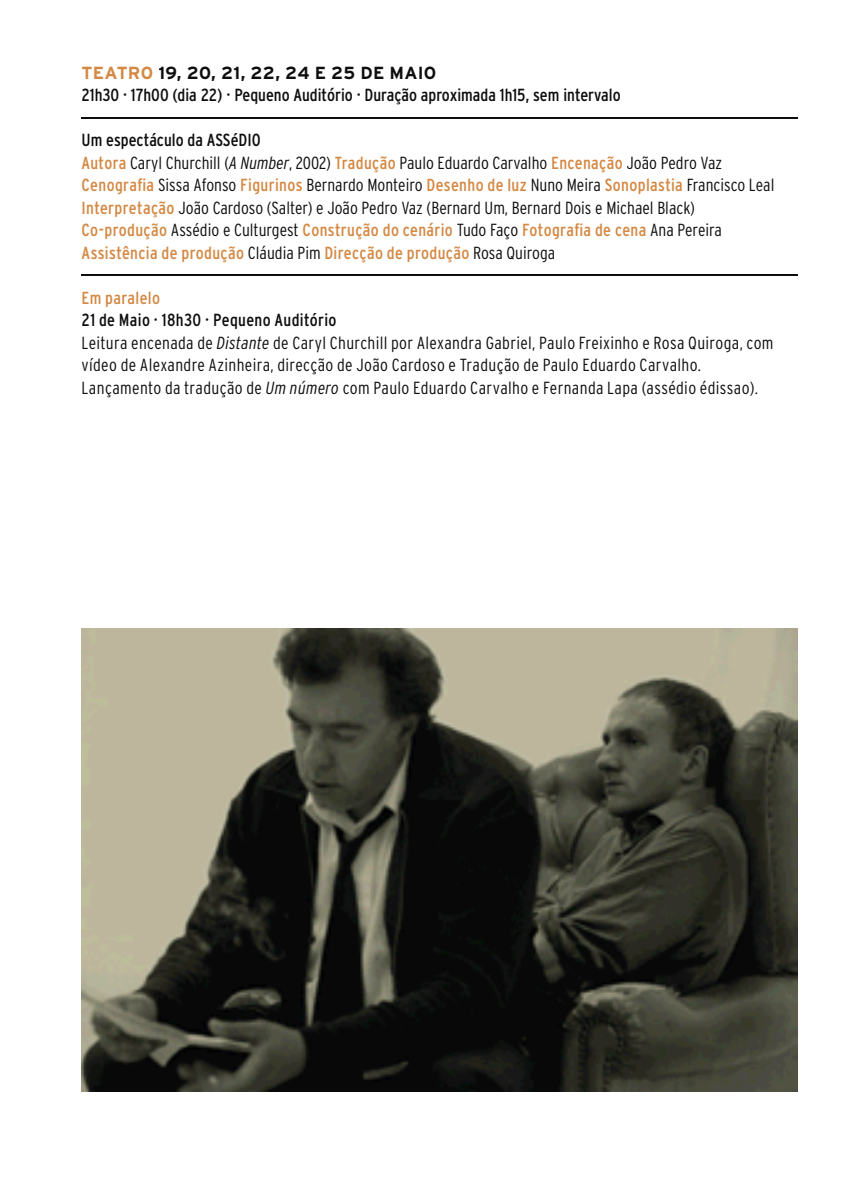
<style>
.page{position:relative;width:851px;height:1184px;background:#fff}
.page>*{position:absolute;margin:0;border:0;box-sizing:border-box;transform-origin:0 0}
.t1{font:300 condensed 17.5px/22.5px "Interstate";letter-spacing:.015em;color:#0d0e0d}
.t2{font:condensed 17.5px/22.5px "Interstate";color:#0d0e0d}
.t3{font:condensed 17.5px "Interstate";letter-spacing:.02em;color:#d48843}
.s1{font-weight:700;font-stretch:normal;color:#d48843}
.s2{font-weight:700;font-stretch:normal}
.s3{font-weight:400}
.s4{font-weight:400;color:#d48843}
.s5{font-style:italic}
</style>
<div class="page">
<hr style="left:81px;top:117px;width:716px;height:1px;background:#0d0e0d">
<hr style="left:81px;top:275px;width:716px;height:1px;background:#0d0e0d">
<img style="left:81px;top:628px;width:716px;height:463px">
<p class="t2" style="left:81px;top:61px;width:540px"><span class="s1">TEATRO</span> <span class="s2">19, 20, 21, 22, 24 E 25 DE MAIO<br></span>21h30 · 17h00 (dia 22) · Pequeno Auditório · Duração aproximada 1h15, sem intervalo</p>
<p class="t1" style="left:81px;top:129px;width:694px"><span class="s3">Um espectáculo da ASSéDIO<br></span><span class="s4">Autora</span> Caryl Churchill (<span class="s5">A Number</span>, 2002) <span class="s4">Tradução</span> Paulo Eduardo Carvalho <span class="s4">Encenação</span> João Pedro Vaz <span class="s4">Cenografia</span> Sissa Afonso <span class="s4">Figurinos</span> Bernardo Monteiro <span class="s4">Desenho de luz</span> Nuno Meira <span class="s4">Sonoplastia</span> Francisco Leal <span class="s4">Interpretação</span> João Cardoso (Salter) e João Pedro Vaz (Bernard Um, Bernard Dois e Michael Black)<br><span class="s4">Co-produção</span> Assédio e Culturgest <span class="s4">Construção do cenário</span> Tudo Faço <span class="s4">Fotografia de cena</span> Ana Pereira <span class="s4">Assistência de produção</span> Cláudia Pim <span class="s4">Direcção de produção</span> Rosa Quiroga</p>
<p class="t3" style="left:81px;top:288px;width:80px">Em paralelo</p>
<p class="t1" style="left:81px;top:309px;width:693px"><span class="s3">21 de Maio · 18h30 · Pequeno Auditório<br></span>Leitura encenada de <span class="s5">Distante</span> de Caryl Churchill por Alexandra Gabriel, Paulo Freixinho e Rosa Quiroga, com vídeo de Alexandre Azinheira, direcção de João Cardoso e Tradução de Paulo Eduardo Carvalho.<br>Lançamento da tradução de <span class="s5">Um número</span> com Paulo Eduardo Carvalho e Fernanda Lapa (assédio édissao).</p>
</div>
